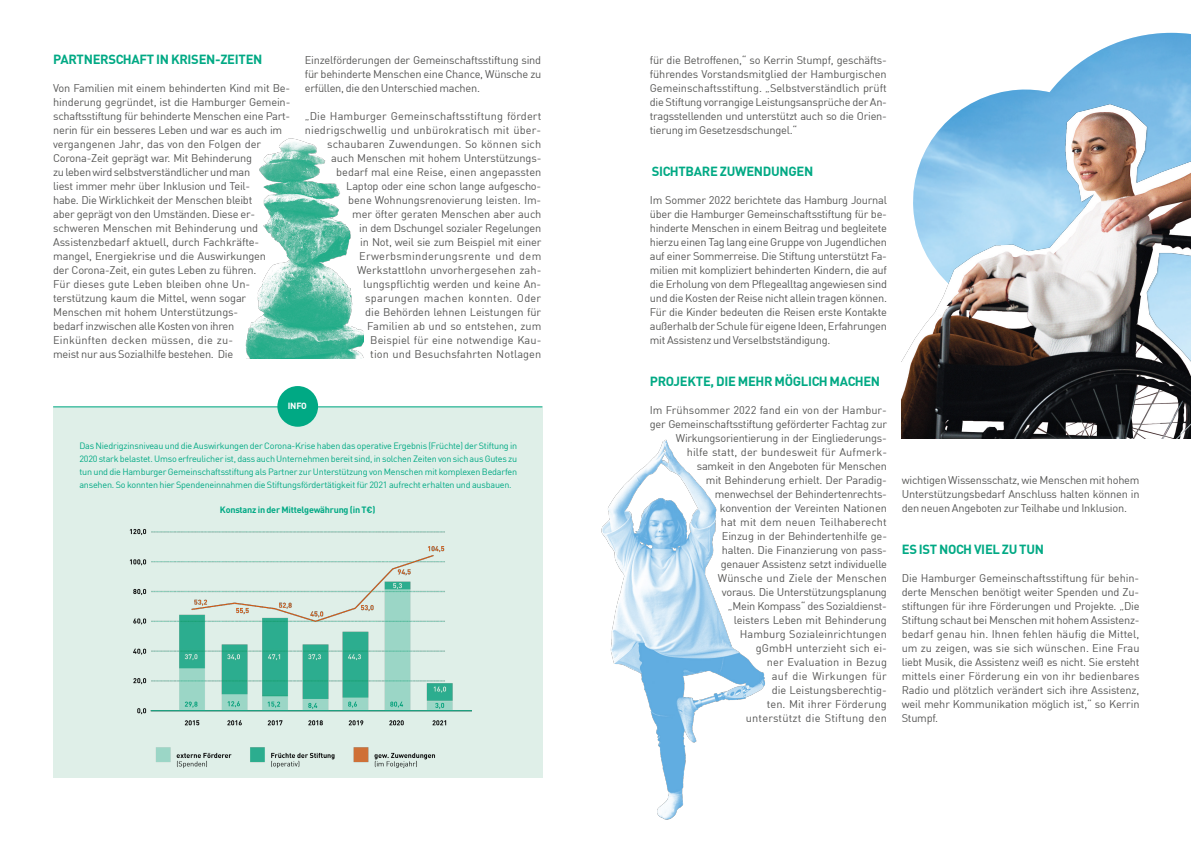
<style>
.page{position:relative;width:1191px;height:842px;background:#fff}
.page>*{position:absolute;margin:0;border:0;box-sizing:border-box;transform-origin:0 0}
.t1{font:700 13px "DIN";letter-spacing:-.02em;color:#00a984}
.t2{font:11px/14px "DIN";letter-spacing:-.015em;color:#575756;text-align:justify}
.t3{font:9px/13px "DIN";letter-spacing:-.02em;color:#00a984;text-align:justify}
.t4{font:700 9px "DIN";letter-spacing:-.02em;color:#00a984}
.t5{font:700 8.8px "DIN";color:#fff}
</style>
<div class="page">
<img style="left:998px;top:33px;width:193px;height:60px">
<div style="left:53px;top:406px;width:490px;height:372px;background:#dfefe8"></div>
<hr style="left:53px;top:406px;width:489px;height:1px;background:#00a984">
<div style="left:277px;top:386px;width:41px;height:41px;background:#00a984;border-radius:50%"></div>
<img style="left:129px;top:529px;width:342px;height:239px">
<img style="left:245px;top:138px;width:119px;height:220px">
<img style="left:901px;top:93px;width:290px;height:346px">
<img style="left:601px;top:439px;width:164px;height:381px">
<p class="t1" style="left:53px;top:51px;width:211px">PARTNERSCHAFT IN KRISEN-ZEITEN</p>
<p class="t2" style="left:53px;top:81px;width:239px;text-align:left">Von Familien mit einem behinderten Kind mit Be&shy;hinderung gegründet, ist die Hamburger Gemein&shy;schaftsstiftung für behinderte Menschen eine Part&shy;nerin für ein besseres Leben und war es auch im vergangenen Jahr, das von den Folgen der Corona-Zeit geprägt war. Mit Behinderung<br>zu leben wird selbstverständlicher und man<br>liest immer mehr über Inklusion und Teil-<br>habe. Die Wirklichkeit der Menschen bleibt<br>aber geprägt von den Umständen. Diese er&shy;schweren Menschen mit Behinderung und Assistenzbedarf aktuell, durch Fachkräfte&shy;mangel, Energiekrise und die Auswirkungen<br>der Corona-Zeit, ein gutes Leben zu führen.<br>Für dieses gute Leben bleiben ohne Un&shy;terstützung kaum die Mittel, wenn sogar Menschen mit hohem Unterstützungs-<br>bedarf inzwischen alle Kosten von ihren Einkünften decken müssen, die zu-<br>meist nur aus Sozialhilfe bestehen. Die</p>
<p class="t2" style="left:305px;top:53px;width:238px">Einzelförderungen der Gemeinschaftsstiftung sind für behinderte Menschen eine Chance, Wünsche zu erfüllen, die den Unterschied machen.</p>
<p class="t2" style="left:305px;top:109px;width:238px;text-align:right">„Die Hamburger Gemeinschaftsstiftung fördert niedrigschwellig und unbürokratisch mit über&shy;schaubaren Zuwendungen. So können sich auch Menschen mit hohem Unterstützungs&shy;bedarf mal eine Reise, einen angepassten Laptop oder eine schon lange aufgescho-<br>bene Wohnungsrenovierung leisten. Im-<br>mer öfter geraten Menschen aber auch<br>in dem Dschungel sozialer Regelungen<br>in Not, weil sie zum Beispiel mit einer Erwerbsminderungsrente und dem Werkstattlohn unvorhergesehen zah&shy;lungspflichtig werden und keine An-<br>sparungen machen konnten. Oder<br>die Behörden lehnen Leistungen für<br>Familien ab und so entstehen, zum<br>Beispiel für eine notwendige Kau-<br>tion und Besuchsfahrten Notlagen</p>
<p class="t5" style="left:288px;top:400px;width:21px">INFO</p>
<p class="t3" style="left:79px;top:439px;width:439px">Das Niedrigzinsniveau und die Auswirkungen der Corona-Krise haben das operative Ergebnis (Früchte) der Stiftung in 2020 stark belastet. Umso erfreulicher ist, dass auch Unternehmen bereit sind, in solchen Zeiten von sich aus Gutes zu tun und die Hamburger Gemeinschaftsstiftung als Partner zur Unterstützung von Menschen mit komplexen Bedarfen ansehen. So konnten hier Spendeneinnahmen die Stiftungsfördertätigkeit für 2021 aufrecht erhalten und ausbauen.</p>
<p class="t4" style="left:220px;top:504px;width:157px">Konstanz in der Mittelgewährung (in T€)</p>
<p class="t2" style="left:650px;top:53px;width:238px">für die Betroffenen,“ so Kerrin Stumpf, geschäfts&shy;führendes Vorstandsmitglied der Hamburgischen Gemeinschaftsstiftung. „Selbstverständlich prüft die Stiftung vorrangige Leistungsansprüche der An&shy;tragsstellenden und unterstützt auch so die Orien&shy;tierung im Gesetzesdschungel.“</p>
<p class="t1" style="left:652px;top:163px;width:163px">SICHTBARE ZUWENDUNGEN</p>
<p class="t2" style="left:650px;top:193px;width:239px">Im Sommer 2022 berichtete das Hamburg Journal über die Hamburger Gemeinschaftsstiftung für be&shy;hinderte Menschen in einem Beitrag und begleitete hierzu einen Tag lang eine Gruppe von Jugendlichen auf einer Sommerreise. Die Stiftung unterstützt Fa&shy;milien mit kompliziert behinderten Kindern, die auf die Erholung von dem Pflegealltag angewiesen sind und die Kosten der Reise nicht allein tragen können.<br>Für die Kinder bedeuten die Reisen erste Kontakte außerhalb der Schule für eigene Ideen, Erfahrungen mit Assistenz und Verselbstständigung.</p>
<p class="t1" style="left:650px;top:373px;width:232px">PROJEKTE, DIE MEHR MÖGLICH MACHEN</p>
<p class="t2" style="left:650px;top:403px;width:239px;text-align:right">Im Frühsommer 2022 fand ein von der Hambur&shy;ger Gemeinschaftsstiftung geförderter Fachtag zur Wirkungsorientierung in der Eingliederungs-<br>hilfe statt, der bundesweit für Aufmerk&shy;samkeit in den Angeboten für Menschen<br>mit Behinderung erhielt. Der Paradig&shy;menwechsel der Behindertenrechts-<br>konvention der Vereinten Nationen<br>hat mit dem neuen Teilhaberecht<br>Einzug in der Behindertenhilfe ge-<br>halten. Die Finanzierung von pass-<br>genauer Assistenz setzt individuelle<br>Wünsche und Ziele der Menschen<br>voraus. Die Unterstützungsplanung<br>„Mein Kompass“ des Sozialdienst-<br>leisters Leben mit Behinderung<br>Hamburg Sozialeinrichtungen<br>gGmbH unterzieht sich ei-<br>ner Evaluation in Bezug<br>auf die Wirkungen für<br>die Leistungsberechtig-<br>ten. Mit ihrer Förderung<br>unterstützt die Stiftung den</p>
<p class="t2" style="left:901px;top:473px;width:239px">wichtigen Wissensschatz, wie Menschen mit hohem Unterstützungsbedarf Anschluss halten können in den neuen Angeboten zur Teilhabe und Inklusion.</p>
<p class="t1" style="left:901px;top:541px;width:144px">ES IST NOCH VIEL ZU TUN</p>
<p class="t2" style="left:901px;top:571px;width:239px">Die Hamburger Gemeinschaftsstiftung für behin&shy;derte Menschen benötigt weiter Spenden und Zu&shy;stiftungen für ihre Förderungen und Projekte. „Die Stiftung schaut bei Menschen mit hohem Assistenz&shy;bedarf genau hin. Ihnen fehlen häufig die Mittel, um zu zeigen, was sie sich wünschen. Eine Frau liebt Musik, die Assistenz weiß es nicht. Sie ersteht mittels einer Förderung ein von ihr bedienbares Radio und plötzlich verändert sich ihre Assistenz, weil mehr Kommunikation möglich ist,“ so Kerrin Stumpf.</p>
</div>
